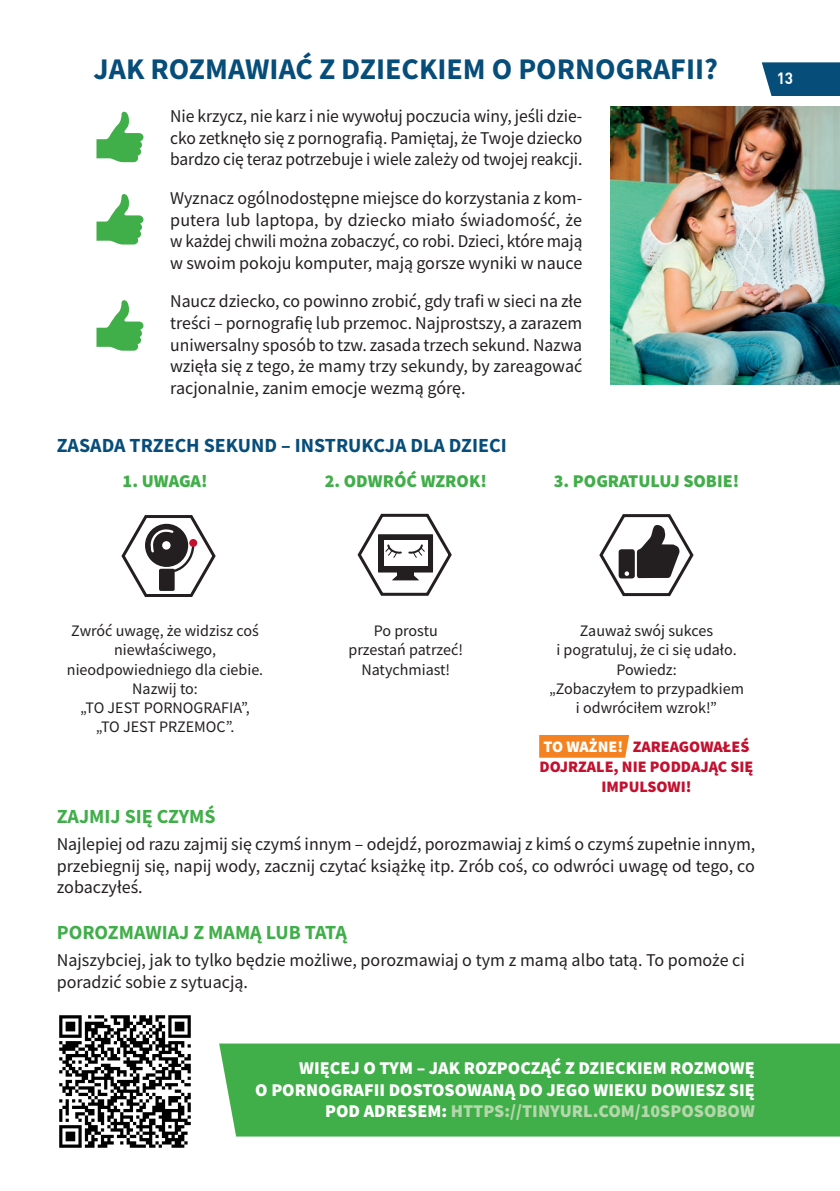
<style>
.page{position:relative;width:840px;height:1191px;background:#fff}
.page>*{position:absolute;margin:0;border:0;box-sizing:border-box;transform-origin:0 0}
.t1{font:700 30px "Source Sans Pro";color:#074d79}
.t2{font:700 20px "Source Sans Pro";color:#074d79}
.t3{font:700 20px "Source Sans Pro";color:#40ae49}
.t4{font:18px/21.6px "Source Sans Pro";letter-spacing:-.005em;color:#231f20;text-align:justify}
.t5{font:900 18px/21.6px "Source Sans Pro";color:#fff;text-align:right}
.t6{font:900 18px "Source Sans Pro";color:#40ae49}
.t7{font:16px/19.2px "Source Sans Pro";color:#231f20;text-align:center}
.t8{font:900 16px/20px "Source Sans Pro";color:#c3102e;text-align:center}
.t9{font:700 16px "DIN Pl";color:#fff;scale:.95 1}
.s1{color:#fff}
.s2{color:#b5d7ac}
</style>
<div class="page">
<svg style="left:761px;top:62px;width:78px;height:34px"></svg>
<div style="left:219px;top:1043px;width:620px;height:93px;background:#40ae49"></div>
<div style="left:539px;top:735px;width:89px;height:22px;background:#f58220"></div>
<img style="left:59px;top:1015px;width:132px;height:133px">
<svg style="left:96px;top:112px;width:47px;height:50px"></svg>
<svg style="left:96px;top:194px;width:47px;height:50px"></svg>
<svg style="left:96px;top:300px;width:47px;height:51px"></svg>
<img style="left:610px;top:107px;width:229px;height:278px">
<svg style="left:121px;top:515px;width:95px;height:82px"></svg>
<svg style="left:357px;top:513px;width:95px;height:83px"></svg>
<svg style="left:599px;top:514px;width:95px;height:83px"></svg>
<h1 class="t1" style="left:93px;top:49px;width:625px">JAK ROZMAWIAĆ Z DZIECKIEM O PORNOGRAFII?</h1>
<p class="t4" style="left:170px;top:105px;width:413px">Nie krzycz, nie karz i nie wywołuj poczucia winy, jeśli dzie&shy;cko zetknęło się z pornografią. Pamiętaj, że Twoje dziecko bardzo cię teraz potrzebuje i wiele zależy od twojej reakcji.</p>
<p class="t4" style="left:170px;top:187px;width:413px">Wyznacz ogólnodostępne miejsce do korzystania z kom&shy;putera lub laptopa, by dziecko miało świadomość, że w każdej chwili można zobaczyć, co robi. Dzieci, które mają w swoim pokoju komputer, mają gorsze wyniki w nauce</p>
<p class="t4" style="left:170px;top:290px;width:413px">Naucz dziecko, co powinno zrobić, gdy trafi w sieci na złe treści – pornografię lub przemoc. Najprostszy, a zarazem uniwersalny sposób to tzw. zasada trzech sekund. Nazwa wzięła się z tego, że mamy trzy sekundy, by zareagować racjonalnie, zanim emocje wezmą górę.</p>
<p class="t2" style="left:57px;top:432px;width:451px">ZASADA TRZECH SEKUND – INSTRUKCJA DLA DZIECI</p>
<p class="t6" style="left:123px;top:469px;width:86px">1. UWAGA!</p>
<p class="t6" style="left:324px;top:469px;width:164px">2. ODWRÓĆ WZROK!</p>
<p class="t6" style="left:553px;top:469px;width:187px">3. POGRATULUJ SOBIE!</p>
<p class="t9" style="left:776px;top:68px;width:19px">13</p>
<p class="t7" style="left:67px;top:621px;width:198px">Zwróć uwagę, że widzisz coś niewłaściwego, nieodpowiedniego dla ciebie.<br>Nazwij to:<br>„TO JEST PORNOGRAFIA”, „TO JEST PRZEMOC”.</p>
<p class="t7" style="left:348px;top:621px;width:116px">Po prostu przestań patrzeć!<br>Natychmiast!</p>
<p class="t7" style="left:548px;top:621px;width:196px">Zauważ swój sukces<br>i pogratuluj, że ci się udało.<br>Powiedz:<br>„Zobaczyłem to przypadkiem i odwróciłem wzrok!”</p>
<p class="t8" style="left:539px;top:736px;width:215px"><span class="s1">TO WAŻNE!</span> ZAREAGOWAŁEŚ<br>DOJRZALE, NIE PODDAJĄC SIĘ<br>IMPULSOWI!</p>
<p class="t3" style="left:57px;top:802px;width:160px">ZAJMIJ SIĘ CZYMŚ</p>
<p class="t4" style="left:57px;top:833px;width:699px">Najlepiej od razu zajmij się czymś innym – odejdź, porozmawiaj z kimś o czymś zupełnie innym, przebiegnij się, napij wody, zacznij czytać książkę itp. Zrób coś, co odwróci uwagę od tego, co zobaczyłeś.</p>
<p class="t3" style="left:57px;top:918px;width:291px">POROZMAWIAJ Z MAMĄ LUB TATĄ</p>
<p class="t4" style="left:57px;top:949px;width:689px">Najszybciej, jak to tylko będzie możliwe, porozmawiaj o tym z mamą albo tatą. To pomoże ci poradzić sobie z sytuacją.</p>
<p class="t5" style="left:255px;top:1057px;width:501px">WIĘCEJ O TYM – JAK ROZPOCZĄĆ Z DZIECKIEM ROZMOWĘ<br>O PORNOGRAFII DOSTOSOWANĄ DO JEGO WIEKU DOWIESZ SIĘ<br>POD ADRESEM: <span class="s2">HTTPS://TINYURL.COM/10SPOSOBOW</span></p>
</div>
